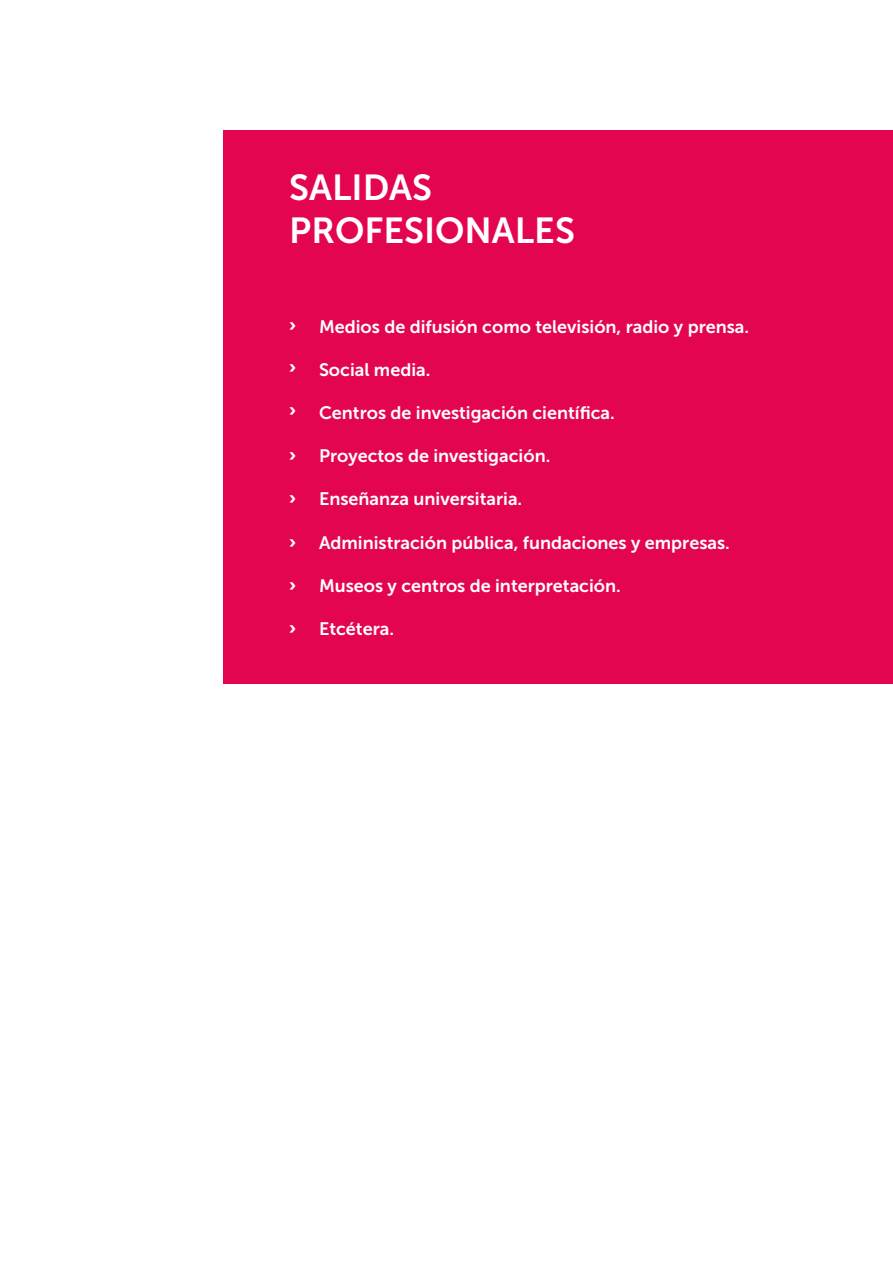
<style>
.page{position:relative;width:893px;height:1263px;background:#fff}
.page>*{position:absolute;margin:0;border:0;box-sizing:border-box;transform-origin:0 0}
.t1{font:36px/43.2px "Museo Sans 700";color:#fff}
.t2{font:18px "Museo Sans 700";color:#fff}
.t3{font:18px "Museo Sans 900";color:#fff}
</style>
<div class="page">
<div style="left:223px;top:130px;width:670px;height:553px;background:#e40550"></div>
<h1 class="t1" style="left:289px;top:166px;width:287px">SALIDAS<br>PROFESIONALES</h1>
<p class="t3" style="left:289px;top:315px;width:8px">›</p>
<p class="t3" style="left:289px;top:356px;width:8px">›</p>
<p class="t3" style="left:289px;top:400px;width:8px">›</p>
<p class="t3" style="left:289px;top:444px;width:8px">›</p>
<p class="t3" style="left:289px;top:488px;width:8px">›</p>
<p class="t3" style="left:289px;top:531px;width:8px">›</p>
<p class="t3" style="left:289px;top:574px;width:8px">›</p>
<p class="t3" style="left:289px;top:618px;width:8px">›</p>
<p class="t2" style="left:319px;top:316px;width:432px">Medios de difusión como televisión, radio y prensa.</p>
<p class="t2" style="left:319px;top:359px;width:113px">Social media.</p>
<p class="t2" style="left:319px;top:403px;width:297px">Centros de investigación científica.</p>
<p class="t2" style="left:319px;top:446px;width:233px">Proyectos de investigación.</p>
<p class="t2" style="left:319px;top:489px;width:205px">Enseñanza universitaria.</p>
<p class="t2" style="left:319px;top:532px;width:412px">Administración pública, fundaciones y empresas.</p>
<p class="t2" style="left:319px;top:575px;width:303px">Museos y centros de interpretación.</p>
<p class="t2" style="left:319px;top:619px;width:76px">Etcétera.</p>
</div>
